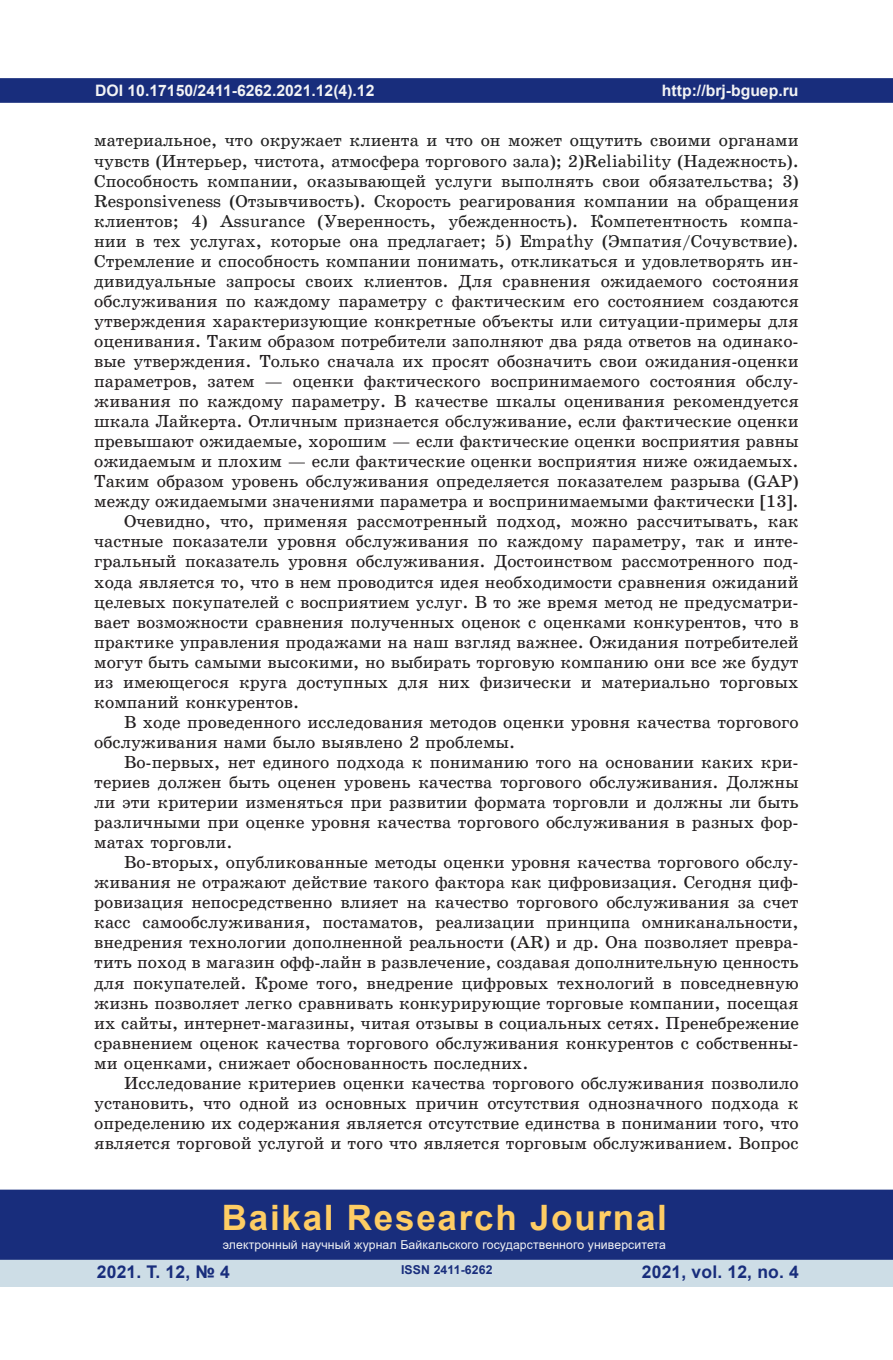
<style>
.page{position:relative;width:893px;height:1360px;background:#fff}
.page>*{position:absolute;margin:0;border:0;box-sizing:border-box;transform-origin:0 0}
.t1{font:700 35px "Arial";letter-spacing:.05em;color:#fecd64}
.t2{font:17.5px "School Book C";color:#231f20}
.t3{font:17.5px "School Book C";color:#222}
.t4{font:700 17.5px "Arial";letter-spacing:.01em;color:#182d7c}
.t5{font:700 15.75px "Arial";color:#f2f3f4}
.t6{font:12.25px "Arial";letter-spacing:.01em;color:#f2f3f4}
.t7{font:700 12.25px "Arial";letter-spacing:.01em;color:#182d7c}
.s1{color:#231f20}
</style>
<div class="page">
<div style="left:0;top:78px;width:893px;height:25px;background:#182d7c;border:2px solid #182d7c"></div>
<div style="left:0;top:1258px;width:893px;height:28px;background:#cddde6"></div>
<div style="left:0;top:1189px;width:893px;height:70px;background:#182d7c;border:2px solid #182d7c"></div>
<p class="t5" style="left:95px;top:79px;width:281px">DOI 10.17150/2411-6262.2021.12(4).12</p>
<p class="t5" style="left:662px;top:79px;width:138px">http://brj-bguep.ru</p>
<p class="t3" style="left:94px;top:131px;width:706px">материальное, что окружает клиента и что он может ощутить своими органами</p>
<p class="t3" style="left:94px;top:151px;width:706px">чувств (Интерьер, чистота, атмосфера торгового зала); 2)Reliability (Надежность).</p>
<p class="t3" style="left:94px;top:171px;width:706px">Способность компании, оказывающей услуги выполнять свои обязательства; 3)</p>
<p class="t3" style="left:94px;top:191px;width:706px">Responsiveness (Отзывчивость). Скорость реагирования компании на обращения</p>
<p class="t3" style="left:94px;top:211px;width:706px">клиентов; 4) Assurance (Уверенность, убежденность). Компетентность компа-</p>
<p class="t3" style="left:94px;top:231px;width:706px">нии в тех услугах, которые она предлагает; 5) Empathy (Эмпатия/Сочувствие).</p>
<p class="t3" style="left:94px;top:251px;width:706px">Стремление и способность компании понимать, откликаться и удовлетворять ин-</p>
<p class="t3" style="left:94px;top:271px;width:706px">дивидуальные запросы своих клиентов. <span class="s1">Для сравнения ожидаемого состояния</span></p>
<p class="t2" style="left:94px;top:291px;width:706px">обслуживания по каждому параметру с фактическим его состоянием создаются</p>
<p class="t2" style="left:94px;top:311px;width:706px">утверждения характеризующие конкретные объекты или ситуации-примеры для</p>
<p class="t2" style="left:94px;top:331px;width:706px">оценивания. Таким образом потребители заполняют два ряда ответов на одинако-</p>
<p class="t2" style="left:94px;top:351px;width:706px">вые утверждения. Только сначала их просят обозначить свои ожидания-оценки</p>
<p class="t2" style="left:94px;top:372px;width:706px">параметров, затем — оценки фактического воспринимаемого состояния обслу-</p>
<p class="t2" style="left:94px;top:392px;width:706px">живания по каждому параметру. В качестве шкалы оценивания рекомендуется</p>
<p class="t2" style="left:94px;top:412px;width:706px">шкала Лайкерта. Отличным признается обслуживание, если фактические оценки</p>
<p class="t2" style="left:94px;top:432px;width:706px">превышают ожидаемые, хорошим — если фактические оценки восприятия равны</p>
<p class="t2" style="left:94px;top:452px;width:706px">ожидаемым и плохим — если фактические оценки восприятия ниже ожидаемых.</p>
<p class="t2" style="left:94px;top:472px;width:706px">Таким образом уровень обслуживания определяется показателем разрыва (GAP)</p>
<p class="t2" style="left:94px;top:492px;width:706px">между ожидаемыми значениями параметра и воспринимаемыми фактически [13].</p>
<p class="t2" style="left:124px;top:512px;width:676px">Очевидно, что, применяя рассмотренный подход, можно рассчитывать, как</p>
<p class="t2" style="left:94px;top:532px;width:706px">частные показатели уровня обслуживания по каждому параметру, так и инте-</p>
<p class="t2" style="left:94px;top:552px;width:706px">гральный показатель уровня обслуживания. Достоинством рассмотренного под-</p>
<p class="t2" style="left:94px;top:572px;width:706px">хода является то, что в нем проводится идея необходимости сравнения ожиданий</p>
<p class="t2" style="left:94px;top:592px;width:706px">целевых покупателей с восприятием услуг. В то же время метод не предусматри-</p>
<p class="t2" style="left:94px;top:612px;width:706px">вает возможности сравнения полученных оценок с оценками конкурентов, что в</p>
<p class="t2" style="left:94px;top:632px;width:706px">практике управления продажами на наш взгляд важнее. Ожидания потребителей</p>
<p class="t2" style="left:94px;top:652px;width:706px">могут быть самыми высокими, но выбирать торговую компанию они все же будут</p>
<p class="t2" style="left:94px;top:672px;width:706px">из имеющегося круга доступных для них физически и материально торговых</p>
<p class="t2" style="left:94px;top:692px;width:207px">компаний конкурентов.</p>
<p class="t2" style="left:124px;top:712px;width:676px">В ходе проведенного исследования методов оценки уровня качества торгового</p>
<p class="t2" style="left:94px;top:732px;width:422px">обслуживания нами было выявлено 2 проблемы.</p>
<p class="t2" style="left:124px;top:752px;width:676px">Во-первых, нет единого подхода к пониманию того на основании каких кри-</p>
<p class="t2" style="left:94px;top:772px;width:706px">териев должен быть оценен уровень качества торгового обслуживания. Должны</p>
<p class="t2" style="left:94px;top:792px;width:706px">ли эти критерии изменяться при развитии формата торговли и должны ли быть</p>
<p class="t2" style="left:94px;top:812px;width:706px">различными при оценке уровня качества торгового обслуживания в разных фор-</p>
<p class="t2" style="left:94px;top:832px;width:140px">матах торговли.</p>
<p class="t2" style="left:124px;top:852px;width:676px">Во-вторых, опубликованные методы оценки уровня качества торгового обслу-</p>
<p class="t2" style="left:94px;top:872px;width:706px">живания не отражают действие такого фактора как цифровизация. Сегодня циф-</p>
<p class="t2" style="left:94px;top:892px;width:706px">ровизация непосредственно влияет на качество торгового обслуживания за счет</p>
<p class="t2" style="left:94px;top:913px;width:706px">касс самообслуживания, постаматов, реализации принципа омниканальности,</p>
<p class="t2" style="left:94px;top:933px;width:706px">внедрения технологии дополненной реальности (AR) и др. Она позволяет превра-</p>
<p class="t2" style="left:94px;top:953px;width:706px">тить поход в магазин офф-лайн в развлечение, создавая дополнительную ценность</p>
<p class="t2" style="left:94px;top:973px;width:706px">для покупателей. Кроме того, внедрение цифровых технологий в повседневную</p>
<p class="t2" style="left:94px;top:993px;width:706px">жизнь позволяет легко сравнивать конкурирующие торговые компании, посещая</p>
<p class="t2" style="left:94px;top:1013px;width:706px">их сайты, интернет-магазины, читая отзывы в социальных сетях. Пренебрежение</p>
<p class="t2" style="left:94px;top:1033px;width:706px">сравнением оценок качества торгового обслуживания конкурентов с собственны-</p>
<p class="t2" style="left:94px;top:1053px;width:436px">ми оценками, снижает обоснованность последних.</p>
<p class="t2" style="left:124px;top:1073px;width:676px">Исследование критериев оценки качества торгового обслуживания позволило</p>
<p class="t2" style="left:94px;top:1093px;width:706px">установить, что одной из основных причин отсутствия однозначного подхода к</p>
<p class="t2" style="left:94px;top:1113px;width:706px">определению их содержания является отсутствие единства в понимании того, что</p>
<p class="t2" style="left:94px;top:1133px;width:706px">является торговой услугой и того что является торговым обслуживанием. Вопрос</p>
<h1 class="t1" style="left:222px;top:1192px;width:447px">Baikal Research Journal</h1>
<p class="t6" style="left:223px;top:1236px;width:445px">электронный научный журнал Байкальского государственного университета</p>
<p class="t7" style="left:401px;top:1261px;width:93px">ISSN 2411-6262</p>
<p class="t4" style="left:97px;top:1259px;width:135px">2021. Т. 12, № 4</p>
<p class="t4" style="left:642px;top:1259px;width:159px">2021, vol. 12, no. 4</p>
</div>
